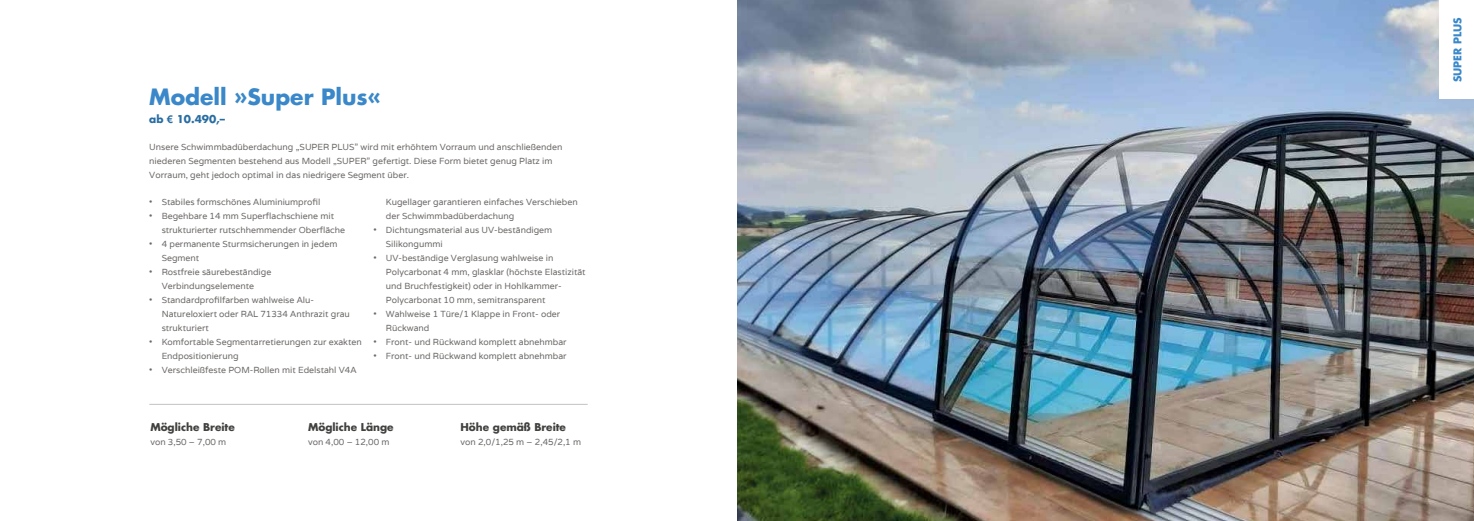
<style>
.page{position:relative;width:1474px;height:521px;background:#fff}
.page>*{position:absolute;margin:0;border:0;box-sizing:border-box;transform-origin:0 0}
.t1{font:700 21.88px "Futura";color:#3a88c9}
.t2{font:700 10.5px "Futura";color:#41413f}
.t3{font:700 10.5px "Futura";color:#286da2}
.t4{font:700 10.5px "Futura";color:#3a88c9}
.t5{font:8.75px/14px "Varela";color:#6c6967}
.s1{font-family:"Arial"}
</style>
<div class="page">
<img style="left:737px;top:0;width:736px;height:521px">
<div style="left:1439px;top:0;width:34px;height:99px;background:#fff"></div>
<hr style="left:149px;top:404px;width:438px;height:1px;background:#c2c2c2">
<h1 class="t1" style="left:149px;top:81px;width:233px">Modell »Super Plus«</h1>
<p class="t3" style="left:149px;top:112px;width:77px">ab <span class="s1">€</span> 10.490,–</p>
<p class="t5" style="left:149px;top:140px;width:414px">Unsere Schwimmbadüberdachung „SUPER PLUS” wird mit erhöhtem Vorraum und anschließenden niederen Segmenten bestehend aus Modell „SUPER” gefertigt. Diese Form bietet genug Platz im<br>Vorraum, geht jedoch optimal in das niedrigere Segment über.</p>
<p class="t5" style="left:149px;top:195px;width:173px">• Stabiles formschönes Aluminiumprofil</p>
<p class="t5" style="left:162px;top:209px;width:185px;text-indent:-12px">• Begehbare 14 mm Superflachschiene mit strukturierter rutschhemmender Oberfläche</p>
<p class="t5" style="left:162px;top:237px;width:177px;text-indent:-12px">• 4 permanente Sturmsicherungen in jedem<br>Segment</p>
<p class="t5" style="left:149px;top:265px;width:124px;text-align:center">• Rostfreie säurebeständige<br>Verbindungselemente</p>
<p class="t5" style="left:162px;top:293px;width:190px;text-indent:-12px">• Standardprofilfarben wahlweise Alu-<br>Natureloxiert oder RAL 71334 Anthrazit grau strukturiert</p>
<p class="t5" style="left:162px;top:335px;width:201px;text-indent:-12px">• Komfortable Segmentarretierungen zur exakten<br>Endpositionierung</p>
<p class="t5" style="left:149px;top:363px;width:209px">• Verschleißfeste POM-Rollen mit Edelstahl V4A</p>
<p class="t5" style="left:386px;top:195px;width:193px">Kugellager garantieren einfaches Verschieben der Schwimmbadüberdachung</p>
<p class="t5" style="left:386px;top:223px;width:168px;text-indent:-12px">• Dichtungsmaterial aus UV-beständigem<br>Silikongummi</p>
<p class="t5" style="left:386px;top:251px;width:201px;text-indent:-12px">• UV-beständige Verglasung wahlweise in Polycarbonat 4 mm, glasklar (höchste Elastizität und Bruchfestigkeit) oder in Hohlkammer-Polycarbonat 10 mm, semitransparent</p>
<p class="t5" style="left:386px;top:307px;width:176px;text-indent:-12px">• Wahlweise 1 Türe/1 Klappe in Front- oder<br>Rückwand</p>
<p class="t5" style="left:373px;top:335px;width:195px">• Front- und Rückwand komplett abnehmbar</p>
<p class="t5" style="left:373px;top:349px;width:195px">• Front- und Rückwand komplett abnehmbar</p>
<p class="t2" style="left:150px;top:420px;width:86px">Mögliche Breite</p>
<p class="t5" style="left:150px;top:435px;width:77px">von 3,50 – 7,00 m</p>
<p class="t2" style="left:308px;top:420px;width:87px">Mögliche Länge</p>
<p class="t5" style="left:308px;top:435px;width:83px">von 4,00 – 12,00 m</p>
<p class="t2" style="left:460px;top:420px;width:107px">Höhe gemäß Breite</p>
<p class="t5" style="left:460px;top:435px;width:122px">von 2,0/1,25 m – 2,45/2,1 m</p>
<p class="t4" style="left:1450px;top:82px;width:66px;rotate:-90deg">SUPER PLUS</p>
</div>
